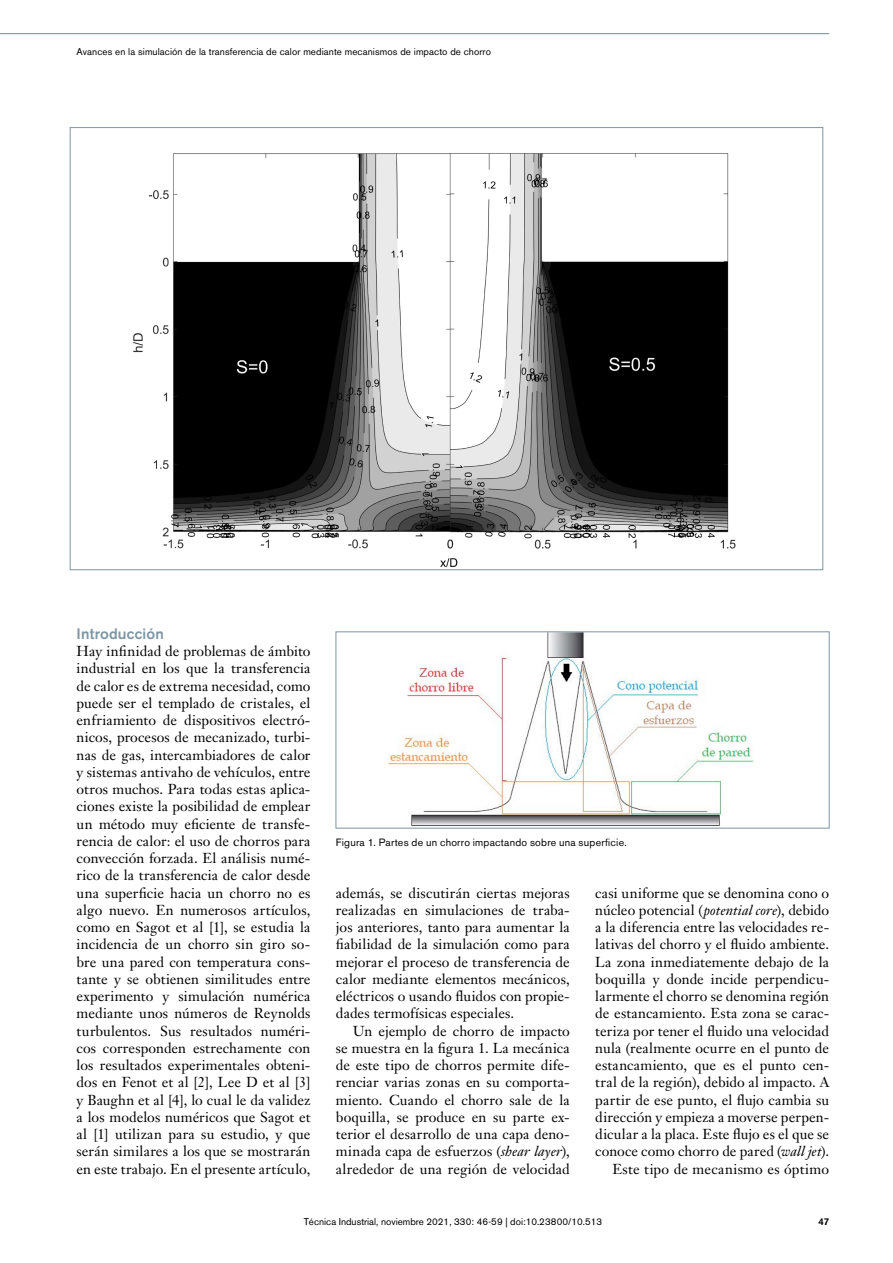
<style>
.page{position:relative;width:893px;height:1263px;background:#fff}
.page>*{position:absolute;margin:0;border:0;box-sizing:border-box;transform-origin:0 0}
._04-Ladillo{font:500 15px "Akzidenz Grotesk BE";letter-spacing:.015em;color:#7d96a4}
._05-Text_1{font:14.25px/17.2px "Janson Text";letter-spacing:.005em;color:#000;text-align:justify}
._06-Text_seguido{font:14.25px/17.2px "Janson Text";letter-spacing:.005em;color:#000;text-align:justify}
.Pie_de_foto{font:10.5px "Akzidenz Grotesk BE";letter-spacing:.02em;color:#000}
.t1{font:9.75px "Akzidenz Grotesk BE";letter-spacing:.01em;color:#000}
.t2{font:500 9.75px "Akzidenz Grotesk BE";color:#000}
.s1{font-style:italic}
</style>
<div class="page">
<hr style="left:0;top:33px;width:829px;height:1px;background:#7d96a4">
<img style="left:133px;top:153px;width:603px;height:414px">
<img style="left:388px;top:633px;width:366px;height:193px">
<div style="left:336px;top:631px;width:494px;height:197px;border:1px solid #7d96a4"></div>
<p class="t1" style="left:77px;top:46px;width:416px">Avances en la simulación de la transferencia de calor mediante mecanismos de impacto de chorro</p>
<p class="_04-Ladillo" style="left:77px;top:624px;width:89px">Introducción</p>
<p class="_05-Text_1" style="left:77px;top:642px;width:235px">Hay infinidad de problemas de ámbito industrial en los que la transferencia de calor es de extrema necesidad, como puede ser el templado de cristales, el enfriamiento de dispositivos electró&shy;nicos, procesos de mecanizado, turbi&shy;nas de gas, intercambiadores de calor y sistemas antivaho de vehículos, entre otros muchos. Para todas estas aplica&shy;ciones existe la posibilidad de emplear un método muy eficiente de transfe&shy;rencia de calor: el uso de chorros para convección forzada. El análisis numé&shy;rico de la transferencia de calor desde una superficie hacia un chorro no es algo nuevo. En numerosos artículos, como en Sagot et al [1], se estudia la incidencia de un chorro sin giro so&shy;bre una pared con temperatura cons&shy;tante y se obtienen similitudes entre experimento y simulación numérica mediante unos números de Reynolds turbulentos. Sus resultados numéri&shy;cos corresponden estrechamente con los resultados experimentales obteni&shy;dos en Fenot et al [2], Lee D et al [3] y Baughn et al [4], lo cual le da validez a los modelos numéricos que Sagot et al [1] utilizan para su estudio, y que serán similares a los que se mostrarán en este trabajo. En el presente artículo,</p>
<p class="Pie_de_foto" style="left:336px;top:836px;width:292px">Figura 1. Partes de un chorro impactando sobre una superficie.</p>
<p class="_05-Text_1" style="left:336px;top:884px;width:235px">además, se discutirán ciertas mejoras realizadas en simulaciones de traba&shy;jos anteriores, tanto para aumentar la fiabilidad de la simulación como para mejorar el proceso de transferencia de calor mediante elementos mecánicos, eléctricos o usando fluidos con propie&shy;dades termofísicas especiales.</p>
<p class="_06-Text_seguido" style="left:336px;top:1022px;width:235px;text-indent:17px">Un ejemplo de chorro de impacto se muestra en la figura 1. La mecánica de este tipo de chorros permite dife&shy;renciar varias zonas en su comporta&shy;miento. Cuando el chorro sale de la boquilla, se produce en su parte ex&shy;terior el desarrollo de una capa deno&shy;minada capa de esfuerzos (<span class="s1">shear layer</span>), alrededor de una región de velocidad</p>
<p class="_06-Text_seguido" style="left:595px;top:884px;width:235px">casi uniforme que se denomina cono o núcleo potencial (<span class="s1">potential core</span>), debido a la diferencia entre las velocidades re&shy;lativas del chorro y el fluido ambiente.<br>La zona inmediatemente debajo de la boquilla y donde incide perpendicu&shy;larmente el chorro se denomina región de estancamiento. Esta zona se carac&shy;teriza por tener el fluido una velocidad nula (realmente ocurre en el punto de estancamiento, que es el punto cen&shy;tral de la región), debido al impacto. A partir de ese punto, el flujo cambia su dirección y empieza a moverse perpen&shy;dicular a la placa. Este flujo es el que se conoce como chorro de pared (<span class="s1">wall jet</span>).</p>
<p class="_06-Text_seguido" style="left:612px;top:1160px;width:218px">Este tipo de mecanismo es óptimo</p>
<p class="t1" style="left:304px;top:1216px;width:300px">Técnica Industrial, noviembre 2021, 330: 46-59 | doi:10.23800/10.513</p>
<p class="t2" style="left:819px;top:1216px;width:12px">47</p>
</div>
